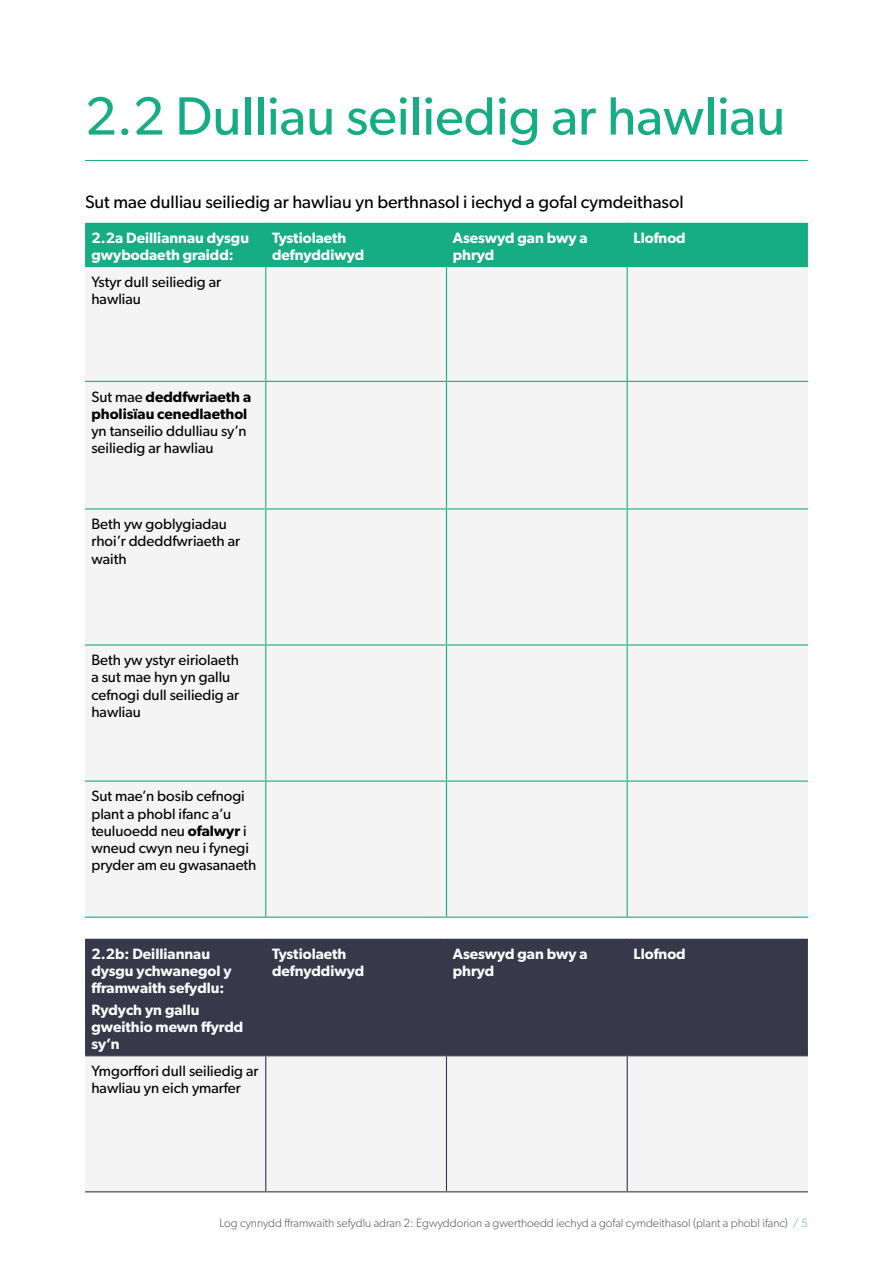
<style>
.page{position:relative;width:893px;height:1263px;background:#fff}
.page>*{position:absolute;margin:0;border:0;box-sizing:border-box;transform-origin:0 0}
.t1{font:54px "Gibson";color:#17ad84}
.t2{font:18px "Gibson";color:#000}
.t3{font:15px/17.2px "Gibson";color:#000}
.t4{font:600 15px/17.2px "Gibson";color:#fff}
.t5{font:600 15px/17.2px "Gibson";color:#000}
.t6{font:300 12px "Gibson";color:#575756}
.s1{font-weight:400}
.s2{font-weight:600}
.s3{color:#69bd9d}
</style>
<div class="page">
<hr style="left:85px;top:160px;width:723px;height:1px;background:#17ad84">
<div style="left:85px;top:223px;width:723px;height:43px;background:#17ad84"></div>
<div style="left:85px;top:267px;width:723px;height:650px;background:#f4f4f4"></div>
<hr style="left:265px;top:223px;width:1px;height:43px;background:#17ad84">
<hr style="left:446px;top:223px;width:1px;height:43px;background:#17ad84">
<hr style="left:627px;top:223px;width:1px;height:43px;background:#17ad84">
<hr style="left:85px;top:266px;width:181px;height:1px;background:#17ad84">
<hr style="left:266px;top:266px;width:180px;height:1px;background:#17ad84">
<hr style="left:265px;top:267px;width:1px;height:114px;background:#17ad84">
<hr style="left:446px;top:266px;width:181px;height:1px;background:#17ad84">
<hr style="left:446px;top:267px;width:1px;height:114px;background:#17ad84">
<hr style="left:627px;top:266px;width:181px;height:1px;background:#17ad84">
<hr style="left:627px;top:267px;width:1px;height:114px;background:#17ad84">
<hr style="left:85px;top:381px;width:181px;height:1px;background:#17ad84">
<hr style="left:266px;top:381px;width:180px;height:1px;background:#17ad84">
<hr style="left:265px;top:382px;width:1px;height:126px;background:#17ad84">
<hr style="left:446px;top:381px;width:181px;height:1px;background:#17ad84">
<hr style="left:446px;top:382px;width:1px;height:126px;background:#17ad84">
<hr style="left:627px;top:381px;width:181px;height:1px;background:#17ad84">
<hr style="left:627px;top:382px;width:1px;height:126px;background:#17ad84">
<hr style="left:85px;top:508px;width:181px;height:1px;background:#17ad84">
<hr style="left:266px;top:508px;width:180px;height:1px;background:#17ad84">
<hr style="left:265px;top:509px;width:1px;height:135px;background:#17ad84">
<hr style="left:446px;top:508px;width:181px;height:1px;background:#17ad84">
<hr style="left:446px;top:509px;width:1px;height:135px;background:#17ad84">
<hr style="left:627px;top:508px;width:181px;height:1px;background:#17ad84">
<hr style="left:627px;top:509px;width:1px;height:135px;background:#17ad84">
<hr style="left:85px;top:644px;width:181px;height:2px;background:#17ad84">
<hr style="left:266px;top:644px;width:180px;height:2px;background:#17ad84">
<hr style="left:265px;top:646px;width:1px;height:134px;background:#17ad84">
<hr style="left:446px;top:644px;width:181px;height:2px;background:#17ad84">
<hr style="left:446px;top:646px;width:1px;height:134px;background:#17ad84">
<hr style="left:627px;top:644px;width:181px;height:2px;background:#17ad84">
<hr style="left:627px;top:646px;width:1px;height:134px;background:#17ad84">
<hr style="left:85px;top:780px;width:181px;height:2px;background:#17ad84">
<hr style="left:266px;top:780px;width:180px;height:2px;background:#17ad84">
<hr style="left:265px;top:782px;width:1px;height:135px;background:#17ad84">
<hr style="left:446px;top:780px;width:181px;height:2px;background:#17ad84">
<hr style="left:446px;top:782px;width:1px;height:135px;background:#17ad84">
<hr style="left:627px;top:780px;width:181px;height:2px;background:#17ad84">
<hr style="left:627px;top:782px;width:1px;height:135px;background:#17ad84">
<hr style="left:85px;top:917px;width:181px;height:1px;background:#17ad84">
<hr style="left:266px;top:917px;width:180px;height:1px;background:#17ad84">
<hr style="left:446px;top:917px;width:181px;height:1px;background:#17ad84">
<hr style="left:627px;top:917px;width:181px;height:1px;background:#17ad84">
<div style="left:85px;top:939px;width:723px;height:116px;background:#37394b"></div>
<div style="left:85px;top:1056px;width:723px;height:135px;background:#f4f4f4"></div>
<hr style="left:265px;top:939px;width:1px;height:116px;background:#37394b">
<hr style="left:446px;top:939px;width:1px;height:116px;background:#37394b">
<hr style="left:627px;top:939px;width:1px;height:116px;background:#37394b">
<hr style="left:85px;top:1055px;width:181px;height:1px;background:#37394b">
<hr style="left:266px;top:1055px;width:180px;height:1px;background:#37394b">
<hr style="left:265px;top:1056px;width:1px;height:135px;background:#37394b">
<hr style="left:446px;top:1055px;width:181px;height:1px;background:#37394b">
<hr style="left:446px;top:1056px;width:1px;height:135px;background:#37394b">
<hr style="left:627px;top:1055px;width:181px;height:1px;background:#37394b">
<hr style="left:627px;top:1056px;width:1px;height:135px;background:#37394b">
<hr style="left:85px;top:1191px;width:181px;height:1px;background:#37394b">
<hr style="left:266px;top:1191px;width:180px;height:1px;background:#37394b">
<hr style="left:446px;top:1191px;width:181px;height:1px;background:#37394b">
<hr style="left:627px;top:1191px;width:181px;height:1px;background:#37394b">
<h1 class="t1" style="left:85px;top:83px;width:702px">2.2 Dulliau seiliedig ar hawliau</h1>
<p class="t2" style="left:85px;top:191px;width:600px">Sut mae dulliau seiliedig ar hawliau yn berthnasol i iechyd a gofal cymdeithasol</p>
<p class="t4" style="left:91px;top:229px;width:159px">2.2a Deilliannau dysgu gwybodaeth graidd:</p>
<p class="t4" style="left:272px;top:229px;width:94px">Tystiolaeth defnyddiwyd</p>
<p class="t4" style="left:453px;top:229px;width:136px">Aseswyd gan bwy a phryd</p>
<p class="t4" style="left:634px;top:229px;width:54px">Llofnod</p>
<p class="t3" style="left:91px;top:273px;width:131px">Ystyr dull seiliedig ar hawliau</p>
<p class="t5" style="left:91px;top:387px;width:161px"><span class="s1">Sut mae</span> deddfwriaeth a pholisïau cenedlaethol</p>
<p class="t3" style="left:91px;top:422px;width:157px">yn tanseilio ddulliau sy’n seiliedig ar hawliau</p>
<p class="t3" style="left:91px;top:515px;width:150px">Beth yw goblygiadau rhoi’r ddeddfwriaeth ar waith</p>
<p class="t3" style="left:91px;top:651px;width:149px">Beth yw ystyr eiriolaeth a sut mae hyn yn gallu cefnogi dull seiliedig ar hawliau</p>
<p class="t3" style="left:91px;top:787px;width:167px">Sut mae’n bosib cefnogi plant a phobl ifanc a’u teuluoedd neu <span class="s2">ofalwyr</span> i wneud cwyn neu i fynegi pryder am eu gwasanaeth</p>
<p class="t4" style="left:91px;top:945px;width:142px">2.2b: Deilliannau dysgu ychwanegol y fframwaith sefydlu:</p>
<p class="t4" style="left:91px;top:1001px;width:153px">Rydych yn gallu gweithio mewn ffyrdd sy’n</p>
<p class="t3" style="left:91px;top:1062px;width:169px">Ymgorffori dull seiliedig ar hawliau yn eich ymarfer</p>
<p class="t4" style="left:272px;top:945px;width:94px">Tystiolaeth defnyddiwyd</p>
<p class="t4" style="left:453px;top:945px;width:136px">Aseswyd gan bwy a phryd</p>
<p class="t4" style="left:634px;top:945px;width:54px">Llofnod</p>
<p class="t6" style="left:219px;top:1216px;width:590px">Log cynnydd fframwaith sefydlu adran 2: Egwyddorion a gwerthoedd iechyd a gofal cymdeithasol (plant a phobl ifanc) <span class="s3">/ 5</span></p>
</div>
